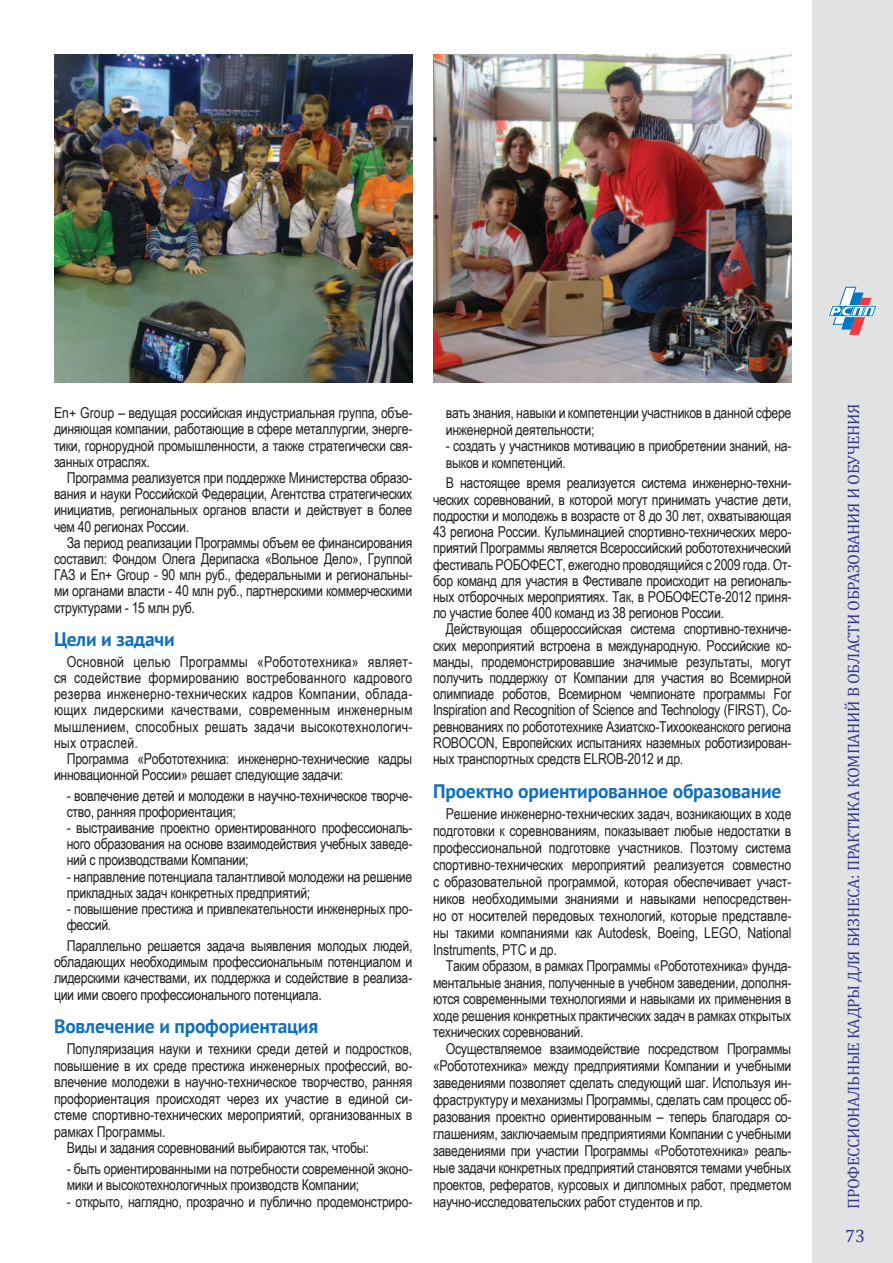
<style>
.page{position:relative;width:893px;height:1263px;background:#fff}
.page>*{position:absolute;margin:0;border:0;box-sizing:border-box;transform-origin:0 0}
.Синий_основной{font:700 19.5px "PT Sans";letter-spacing:-.01em;color:#1070b9}
.t1{font:18px "Cambria";color:#333a90}
.t2{font:16.5px "Cambria";letter-spacing:-.02em;color:#333a90}
.текст_основной{font:15px/16.2px "Arial Narrow";letter-spacing:-.02em;color:#231f20;text-align:justify}
</style>
<div class="page">
<div style="left:812px;top:0;width:81px;height:1263px;background:#e1e2e4"></div>
<svg style="left:828px;top:287px;width:49px;height:48px"></svg>
<img style="left:54px;top:54px;width:358px;height:329px">
<img style="left:433px;top:54px;width:359px;height:329px">
<p class="текст_основной" style="left:54px;top:404px;width:360px">En+ Group – ведущая российская индустриальная группа, объе&shy;диняющая компании, работающие в сфере металлургии, энерге&shy;тики, горнорудной промышленности, а также стратегически свя&shy;занных отраслях.</p>
<p class="текст_основной" style="left:54px;top:469px;width:360px;text-indent:13px">Программа реализуется при поддержке Министерства образо&shy;вания и науки Российской Федерации, Агентства стратегических инициатив, региональных органов власти и действует в более чем 40 регионах России.</p>
<p class="текст_основной" style="left:54px;top:534px;width:360px;text-indent:13px">За период реализации Программы объем ее финансирования составил: Фондом Олега Дерипаска «Вольное Дело», Группой ГАЗ и En+ Group - 90 млн руб., федеральными и региональны&shy;ми органами власти - 40 млн руб., партнерскими коммерческими структурами - 15 млн руб.</p>
<p class="Синий_основной" style="left:54px;top:627px;width:122px">Цели и задачи</p>
<p class="текст_основной" style="left:54px;top:653px;width:360px;text-indent:13px">Основной целью Программы «Робототехника» являет&shy;ся содействие формированию востребованного кадрового резерва инженерно-технических кадров Компании, облада&shy;ющих лидерскими качествами, современным инженерным мышлением, способных решать задачи высокотехнологич&shy;ных отраслей.</p>
<p class="текст_основной" style="left:54px;top:750px;width:360px;text-indent:13px">Программа «Робототехника: инженерно-технические кадры инновационной России» решает следующие задачи:</p>
<p class="текст_основной" style="left:67px;top:787px;width:347px">- вовлечение детей и молодежи в научно-техническое творче&shy;ство, ранняя профориентация;</p>
<p class="текст_основной" style="left:67px;top:819px;width:347px">- выстраивание проектно ориентированного профессиональ&shy;ного образования на основе взаимодействия учебных заведе&shy;ний с производствами Компании;</p>
<p class="текст_основной" style="left:67px;top:868px;width:347px">- направление потенциала талантливой молодежи на решение прикладных задач конкретных предприятий;</p>
<p class="текст_основной" style="left:67px;top:900px;width:347px">- повышение престижа и привлекательности инженерных про&shy;фессий.</p>
<p class="текст_основной" style="left:54px;top:937px;width:360px;text-indent:13px">Параллельно решается задача выявления молодых людей, обладающих необходимым профессиональным потенциалом и лидерскими качествами, их поддержка и содействие в реализа&shy;ции ими своего профессионального потенциала.</p>
<p class="Синий_основной" style="left:54px;top:1014px;width:266px">Вовлечение и профориентация</p>
<p class="текст_основной" style="left:54px;top:1040px;width:360px;text-indent:13px">Популяризация науки и техники среди детей и подростков, повышение в их среде престижа инженерных профессий, во&shy;влечение молодежи в научно-техническое творчество, ранняя профориентация происходят через их участие в единой си&shy;стеме спортивно-технических мероприятий, организованных в рамках Программы.</p>
<p class="текст_основной" style="left:67px;top:1139px;width:304px">Виды и задания соревнований выбираются так, чтобы:</p>
<p class="текст_основной" style="left:67px;top:1160px;width:347px">- быть ориентированными на потребности современной эконо&shy;мики и высокотехнологичных производств Компании;</p>
<p class="текст_основной" style="left:67px;top:1193px;width:347px">- открыто, наглядно, прозрачно и публично продемонстриро-</p>
<p class="текст_основной" style="left:446px;top:404px;width:347px">вать знания, навыки и компетенции участников в данной сфере инженерной деятельности;</p>
<p class="текст_основной" style="left:446px;top:437px;width:347px">- создать у участников мотивацию в приобретении знаний , на&shy;выков и компетенций.</p>
<p class="текст_основной" style="left:433px;top:474px;width:360px;text-indent:13px">В настоящее время реализуется система инженерно-техни&shy;ческих соревнований, в которой могут принимать участие дети, подростки и молодежь в возрасте от 8 до 30 лет, охватывающая 43 региона России. Кульминацией спортивно-технических меро&shy;приятий Программы является Всероссийский робототехнический фестиваль РОБОФЕСТ, ежегодно проводящийся с 2009 года. От&shy;бор команд для участия в Фестивале происходит на региональ&shy;ных отборочных мероприятиях. Так, в РОБОФЕСТе-2012 приня&shy;ло участие более 400 команд из 38 регионов России.</p>
<p class="текст_основной" style="left:433px;top:620px;width:360px;text-indent:13px">Действующая общероссийская система спортивно-техниче&shy;ских мероприятий встроена в международную. Российские ко&shy;манды, продемонстрировавшие значимые результаты, могут получить поддержку от Компании для участия во Всемирной олимпиаде роботов, Всемирном чемпионате программы For Inspiration and Recognition of Science and Technology (FIRST), Со&shy;ревнованиях по робототехнике Азиатско-Тихоокеанского региона ROBOCON, Европейских испытаниях наземных роботизирован&shy;ных транспортных средств ELROB-2012 и др.</p>
<p class="Синий_основной" style="left:433px;top:778px;width:350px">Проектно ориентированное образование</p>
<p class="текст_основной" style="left:433px;top:805px;width:360px;line-height:17px;text-indent:13px">Решение инженерно-технических задач, возникающих в ходе подготовки к соревнованиям, показывает любые недостатки в профессиональной подготовке участников. Поэтому система спортивно-технических мероприятий реализуется совместно с образовательной программой, которая обеспечивает участ&shy;ников необходимыми знаниями и навыками непосредствен&shy;но от носителей передовых технологий, которые представле&shy;ны такими компаниями как Autodesk, Boeing, LEGO, National Instruments, PTC и др.</p>
<p class="текст_основной" style="left:433px;top:957px;width:360px;text-indent:13px">Таким образом, в рамках Программы «Робототехника» фунда&shy;ментальные знания, полученные в учебном заведении, дополня&shy;ются современными технологиями и навыками их применения в ходе решения конкретных практических задач в рамках открытых технических соревнований.</p>
<p class="текст_основной" style="left:433px;top:1040px;width:360px;line-height:17px;text-indent:13px">Осуществляемое взаимодействие посредством Программы «Робототехника» между предприятиями Компании и учебными заведениями позволяет сделать следующий шаг. Используя ин&shy;фраструктуру и механизмы Программы, сделать сам процесс об&shy;разования проектно ориентированным – теперь благодаря со&shy;глашениям, заключаемым предприятиями Компании с учебными заведениями при участии Программы «Робототехника» реаль&shy;ные задачи конкретных предприятий становятся темами учебных проектов, рефератов, курсовых и дипломных работ, предметом научно-исследовательских работ студентов и пр.</p>
<p class="t2" style="left:844px;top:1209px;width:807px;rotate:-90deg">ПРОФЕССИОНАЛЬНЫЕ КАДРЫ ДЛЯ БИЗНЕСА: ПРАКТИКА КОМПАНИЙ В ОБЛАСТИ ОБРАЗОВАНИЯ И ОБУЧЕНИЯ</p>
<p class="t1" style="left:845px;top:1225px;width:22px">73</p>
</div>
